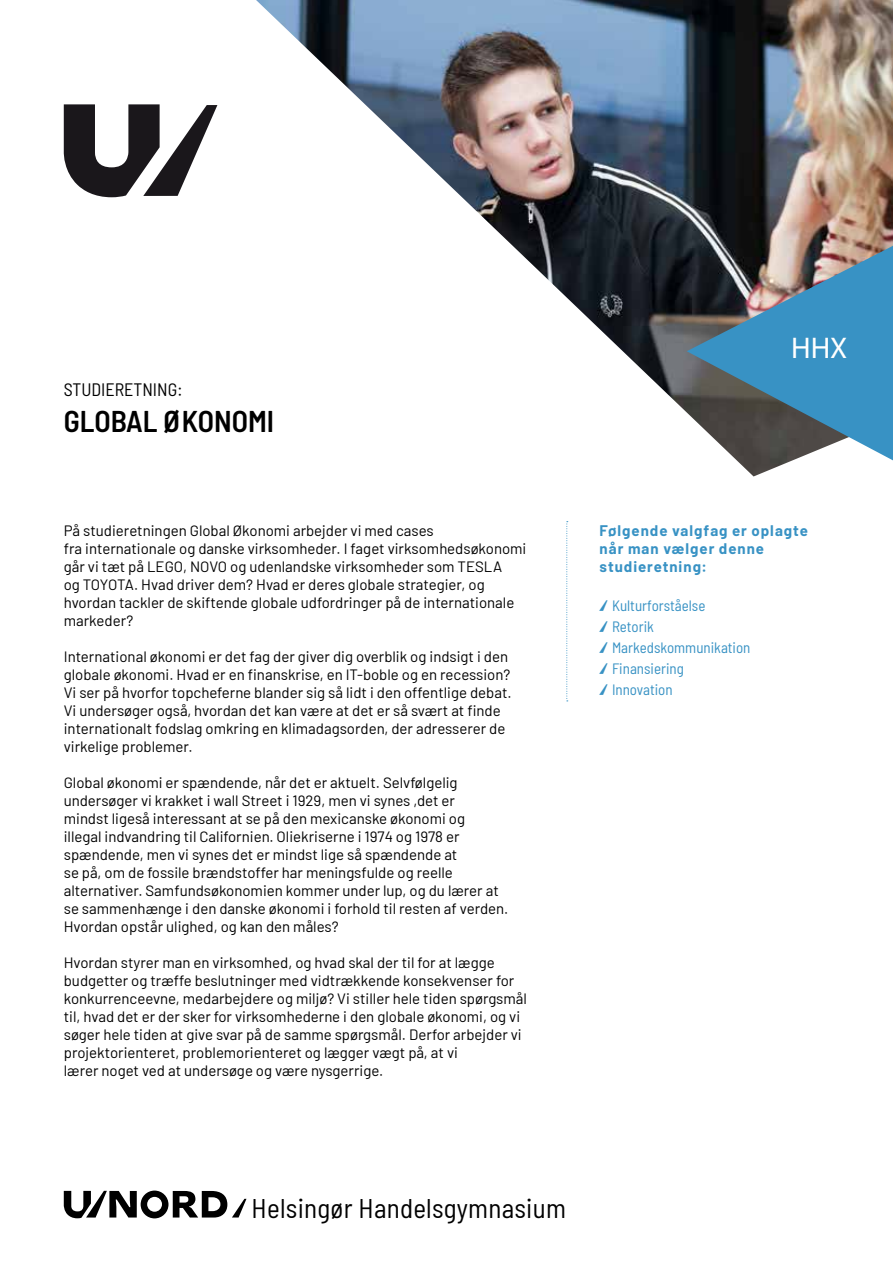
<style>
.page{position:relative;width:893px;height:1263px;background:#fff}
.page>*{position:absolute;margin:0;border:0;box-sizing:border-box;transform-origin:0 0}
.t1{font:600 semi-condensed 30px "Barlow";color:#000}
.t2{font:30px "Myriad Pro";color:#fff}
.t3{font:semi-condensed 27px "Barlow";letter-spacing:.01em;color:#000}
.t4{font:semi-condensed 18px "Barlow";color:#000}
.t5{font:15px/18px "Barlow";color:#000}
.t6{font:semi-condensed 15px/21px "Barlow";color:#3892c4}
.t7{font:700 15px/18px "Barlow";letter-spacing:.065em;color:#3892c4}
.s1{font-family:"slash";font-stretch:normal}
</style>
<div class="page">
<svg style="left:64px;top:104px;width:120px;height:93px"></svg>
<img style="left:184px;top:0;width:595px;height:476px">
<img style="left:687px;top:0;width:206px;height:466px">
<svg style="left:64px;top:1190px;width:182px;height:28px"></svg>
<svg style="left:566px;top:521px;width:2px;height:180px"></svg>
<p class="t4" style="left:64px;top:377px;width:120px">STUDIERETNING:</p>
<h1 class="t1" style="left:64px;top:400px;width:212px">GLOBAL ØKONOMI</h1>
<p class="t5" style="left:64px;top:520px;width:464px">På studieretningen Global Økonomi arbejder vi med cases<br>fra internationale og danske virksomheder. I faget virksomhedsøkonomi går vi tæt på LEGO, NOVO og udenlandske virksomheder som TESLA<br>og TOYOTA. Hvad driver dem? Hvad er deres globale strategier, og hvordan tackler de skiftende globale udfordringer på de internationale markeder?</p>
<p class="t5" style="left:64px;top:646px;width:449px">International økonomi er det fag der giver dig overblik og indsigt i den globale økonomi. Hvad er en finanskrise, en IT-boble og en recession?<br>Vi ser på hvorfor topcheferne blander sig så lidt i den offentlige debat.<br>Vi undersøger også, hvordan det kan være at det er så svært at finde internationalt fodslag omkring en klimadagsorden, der adresserer de virkelige problemer.</p>
<p class="t5" style="left:64px;top:772px;width:446px">Global økonomi er spændende, når det er aktuelt. Selvfølgelig undersøger vi krakket i wall Street i 1929, men vi synes ,det er<br>mindst ligeså interessant at se på den mexicanske økonomi og<br>illegal indvandring til Californien. Oliekriserne i 1974 og 1978 er spændende, men vi synes det er mindst lige så spændende at<br>se på, om de fossile brændstoffer har meningsfulde og reelle alternativer. Samfundsøkonomien kommer under lup, og du lærer at se sammenhænge i den danske økonomi i forhold til resten af verden.<br>Hvordan opstår ulighed, og kan den måles?</p>
<p class="t5" style="left:64px;top:952px;width:465px">Hvordan styrer man en virksomhed, og hvad skal der til for at lægge budgetter og træffe beslutninger med vidtrækkende konsekvenser for konkurrenceevne, medarbejdere og miljø? Vi stiller hele tiden spørgsmål til, hvad det er der sker for virksomhederne i den globale økonomi, og vi søger hele tiden at give svar på de samme spørgsmål. Derfor arbejder vi projektorienteret, problemorienteret og lægger vægt på, at vi<br>lærer noget ved at undersøge og være nysgerrige.</p>
<h1 class="t2" style="left:791px;top:329px;width:58px">HHX</h1>
<p class="t7" style="left:600px;top:520px;width:210px">Følgende valgfag er oplagte når man vælger denne studieretning:</p>
<p class="t6" style="left:600px;top:594px;width:152px"><span class="s1">/</span> Kulturforståelse<br><span class="s1">/</span> Retorik<br><span class="s1">/</span> Markedskommunikation <span class="s1">/</span> Finansiering<br><span class="s1">/</span> Innovation</p>
<h2 class="t3" style="left:252px;top:1188px;width:316px">Helsingør Handelsgymnasium</h2>
</div>
